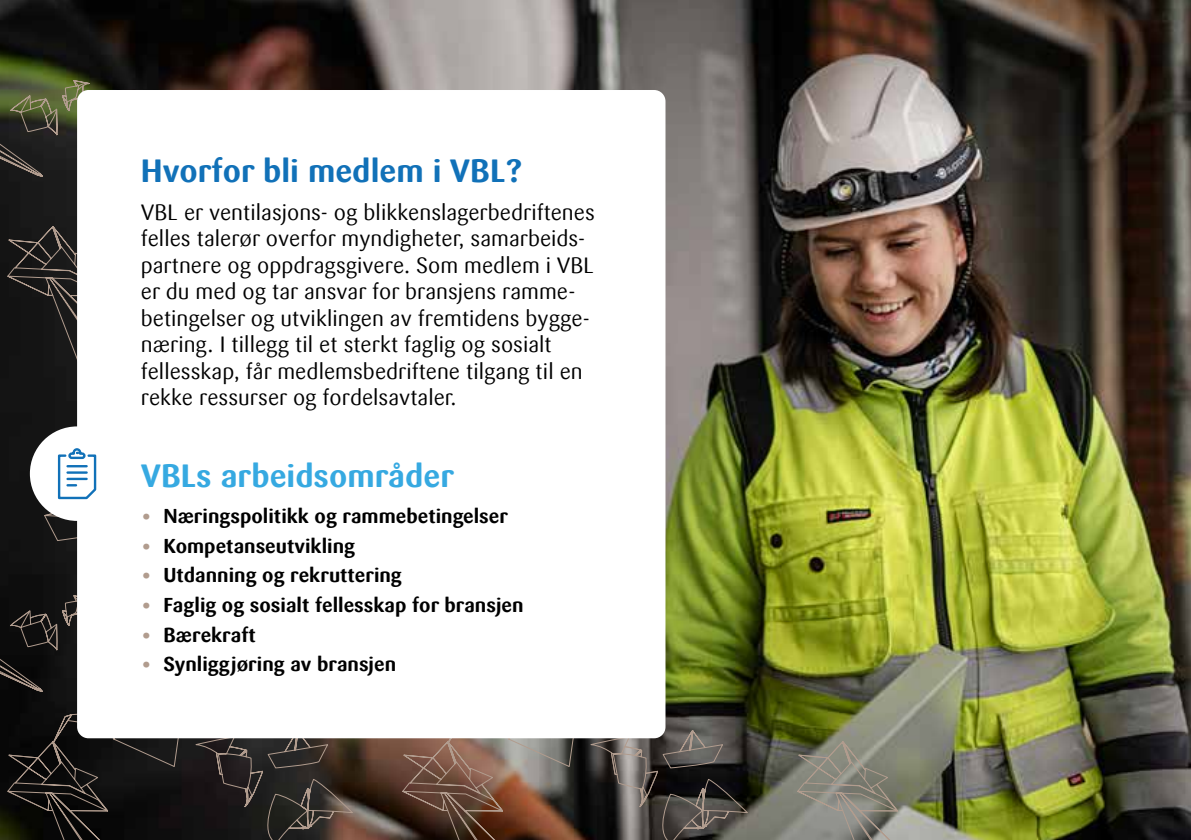
<style>
.page{position:relative;width:1191px;height:840px;background:#fff}
.page>*{position:absolute;margin:0;border:0;box-sizing:border-box;transform-origin:0 0}
.t1{font:700 32px "Sari Offc";color:#1171b8}
.t2{font:700 32px "Sari Offc";color:#36a9e1}
.t3{font:22px/26.4px "Sari Offc";color:#000}
.t4{font:700 20px "Sari Offc";color:#000}
.s1{color:#b19c8e}
</style>
<div class="page">
<img style="left:189px;top:0;width:1002px;height:839px">
<svg style="left:0;top:0;width:189px;height:387px"></svg>
<img style="left:0;top:387px;width:942px;height:452px">
<svg style="left:610px;top:740px;width:332px;height:99px"></svg>
<div style="left:77px;top:90px;width:588px;height:647px;background:#fff;border-radius:11px"></div>
<div style="left:30px;top:426px;width:94px;height:94px;background:#fff;border-radius:50%"></div>
<svg style="left:57px;top:448px;width:40px;height:52px"></svg>
<h1 class="t1" style="left:141px;top:150px;width:383px">Hvorfor bli medlem i VBL?</h1>
<p class="t3" style="left:141px;top:199px;width:455px">VBL er ventilasjons- og blikkenslagerbedriftenes felles talerør overfor myndigheter, samarbeids&shy;partnere og oppdragsgivere. Som medlem i VBL er du med og tar ansvar for bransjens ramme&shy;betingelser og utviklingen av fremtidens bygge&shy;næring. I tillegg til et sterkt faglig og sosialt fellesskap, får medlemsbedriftene tilgang til en rekke ressurser og fordelsavtaler.</p>
<h1 class="t2" style="left:141px;top:455px;width:315px">VBLs arbeidsområder</h1>
<p class="t4" style="left:141px;top:502px;width:369px"><span class="s1">•</span> Næringspolitikk og rammebetingelser</p>
<p class="t4" style="left:141px;top:532px;width:216px"><span class="s1">•</span> Kompetanseutvikling</p>
<p class="t4" style="left:141px;top:562px;width:262px"><span class="s1">•</span> Utdanning og rekruttering</p>
<p class="t4" style="left:141px;top:591px;width:384px"><span class="s1">•</span> Faglig og sosialt fellesskap for bransjen</p>
<p class="t4" style="left:141px;top:621px;width:117px"><span class="s1">•</span> Bærekraft</p>
<p class="t4" style="left:141px;top:651px;width:257px"><span class="s1">•</span> Synliggjøring av bransjen</p>
</div>
